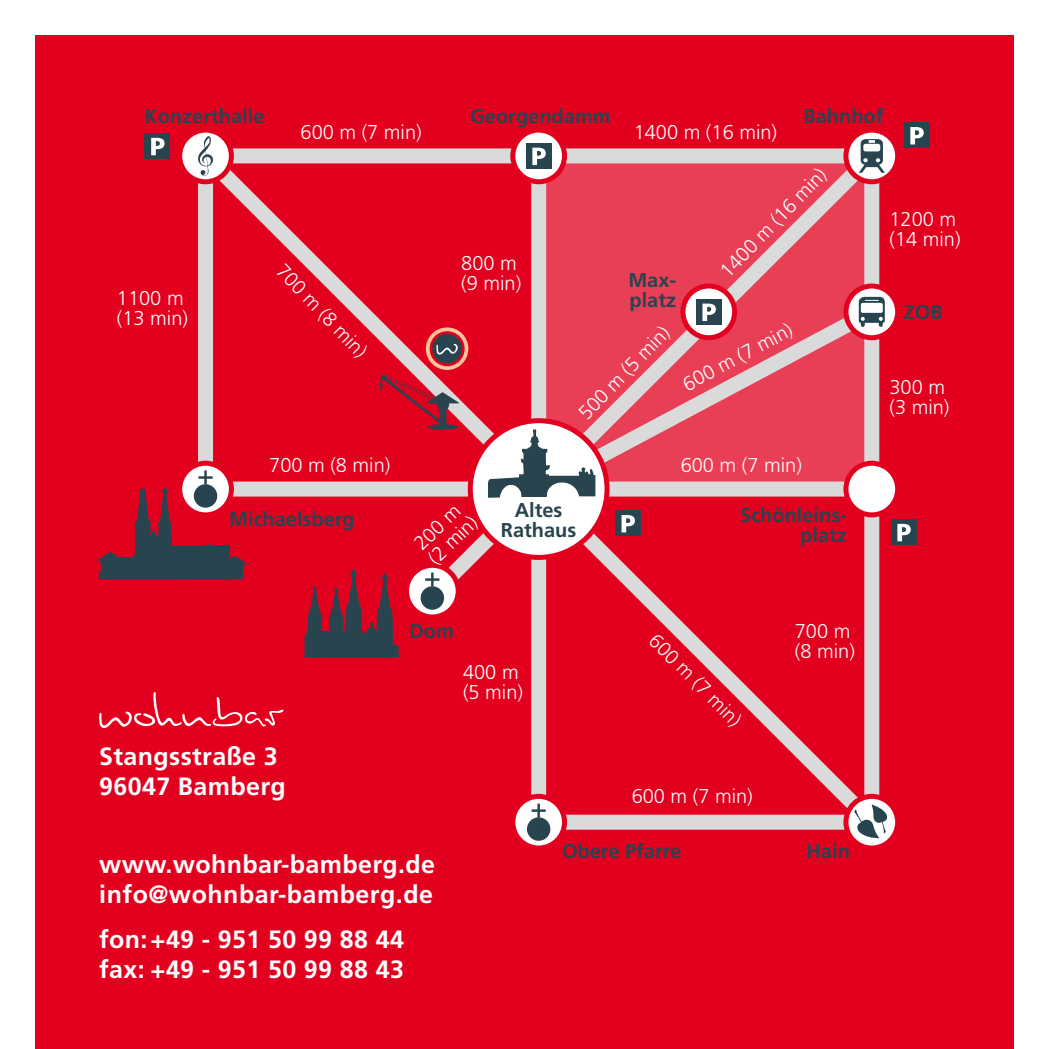
<style>
.page{position:relative;width:1049px;height:1049px;background:#fff}
.page>*{position:absolute;margin:0;border:0;box-sizing:border-box;transform-origin:0 0}
.t1{font:700 25px/30px "Frutiger LT Std";letter-spacing:.015em;color:#fff}
.t2{font:300 20px/20px "Frutiger LT Std";color:#fff}
.t3{font:700 20px/20px "Frutiger LT Std";color:#28444f;text-align:right}
</style>
<div class="page">
<div style="left:35px;top:35px;width:978px;height:1014px;background:#e3001f"></div>
<svg style="left:99px;top:692px;width:85px;height:36px"></svg>
<svg style="left:184px;top:163px;width:696px;height:652px"></svg>
<svg style="left:415px;top:163px;width:465px;height:449px"></svg>
<div style="left:539px;top:815px;width:333px;height:15px;background:#dadada"></div>
<div style="left:206px;top:481px;width:666px;height:15px;background:#dadada"></div>
<div style="left:206px;top:148px;width:666px;height:15px;background:#dadada"></div>
<div style="left:198px;top:156px;width:15px;height:333px;background:#dadada"></div>
<div style="left:531px;top:156px;width:15px;height:666px;background:#dadada"></div>
<div style="left:864px;top:156px;width:15px;height:666px;background:#dadada"></div>
<div style="left:470px;top:421px;width:137px;height:136px;background:#fff;border-radius:50%"></div>
<div style="left:468px;top:418px;width:141px;height:142px;border:5px solid #e3001f;border-radius:50%"></div>
<svg style="left:513px;top:796px;width:51px;height:52px"></svg>
<div style="left:510px;top:794px;width:57px;height:56px;border:5px solid #e3001f;border-radius:50%"></div>
<svg style="left:846px;top:796px;width:52px;height:52px"></svg>
<div style="left:843px;top:794px;width:57px;height:56px;border:5px solid #e3001f;border-radius:50%"></div>
<div style="left:846px;top:463px;width:52px;height:52px;background:#fff;border-radius:50%"></div>
<div style="left:843px;top:461px;width:57px;height:56px;border:5px solid #e3001f;border-radius:50%"></div>
<svg style="left:683px;top:286px;width:52px;height:52px"></svg>
<div style="left:680px;top:283px;width:57px;height:57px;border:5px solid #e3001f;border-radius:50%"></div>
<svg style="left:846px;top:286px;width:52px;height:52px"></svg>
<div style="left:843px;top:283px;width:57px;height:57px;border:5px solid #e3001f;border-radius:50%"></div>
<svg style="left:846px;top:130px;width:52px;height:52px"></svg>
<div style="left:843px;top:128px;width:57px;height:56px;border:5px solid #e3001f;border-radius:50%"></div>
<svg style="left:513px;top:130px;width:51px;height:52px"></svg>
<div style="left:510px;top:128px;width:57px;height:56px;border:5px solid #e3001f;border-radius:50%"></div>
<svg style="left:180px;top:130px;width:51px;height:52px"></svg>
<div style="left:177px;top:128px;width:57px;height:56px;border:5px solid #e3001f;border-radius:50%"></div>
<svg style="left:406px;top:565px;width:52px;height:52px"></svg>
<div style="left:404px;top:563px;width:57px;height:56px;border:5px solid #e3001f;border-radius:50%"></div>
<div style="left:904px;top:122px;width:25px;height:26px;background:#28444f"></div>
<svg style="left:910px;top:127px;width:14px;height:17px"></svg>
<div style="left:891px;top:519px;width:26px;height:26px;background:#28444f"></div>
<svg style="left:897px;top:524px;width:14px;height:17px"></svg>
<div style="left:615px;top:510px;width:26px;height:26px;background:#28444f"></div>
<svg style="left:621px;top:515px;width:14px;height:17px"></svg>
<div style="left:696px;top:299px;width:26px;height:26px;background:#28444f"></div>
<svg style="left:702px;top:304px;width:14px;height:17px"></svg>
<div style="left:526px;top:143px;width:26px;height:26px;background:#28444f"></div>
<svg style="left:532px;top:148px;width:14px;height:17px"></svg>
<div style="left:144px;top:133px;width:26px;height:26px;background:#28444f"></div>
<svg style="left:151px;top:138px;width:14px;height:17px"></svg>
<svg style="left:303px;top:568px;width:97px;height:91px"></svg>
<svg style="left:486px;top:428px;width:110px;height:70px"></svg>
<svg style="left:379px;top:375px;width:80px;height:55px"></svg>
<div style="left:426px;top:327px;width:42px;height:43px;border:4px solid #fac399;border-radius:50%"></div>
<div style="left:432px;top:334px;width:30px;height:30px;background:#28444f;border-radius:50%"></div>
<svg style="left:436px;top:343px;width:22px;height:12px"></svg>
<svg style="left:859px;top:297px;width:26px;height:30px"></svg>
<svg style="left:859px;top:139px;width:26px;height:34px"></svg>
<svg style="left:198px;top:136px;width:15px;height:40px"></svg>
<div style="left:527px;top:817px;width:23px;height:24px;background:#28444f;border-radius:50%"></div>
<svg style="left:531px;top:803px;width:15px;height:15px"></svg>
<div style="left:421px;top:586px;width:23px;height:24px;background:#28444f;border-radius:50%"></div>
<svg style="left:425px;top:572px;width:14px;height:15px"></svg>
<svg style="left:95px;top:435px;width:165px;height:146px"></svg>
<svg style="left:854px;top:804px;width:33px;height:34px"></svg>
<p class="t3" style="left:144px;top:106px;width:122px">Konzerthalle</p>
<p class="t3" style="left:804px;top:106px;width:81px">Bahnhof</p>
<p class="t3" style="left:470px;top:106px;width:142px">Georgendamm</p>
<p class="t2" style="left:301px;top:122px;width:123px">600 m (7 min)</p>
<p class="t2" style="left:634px;top:122px;width:145px">1400 m (16 min)</p>
<p class="t2" style="left:117px;top:288px;width:73px">1100 m (13 min)</p>
<p class="t2" style="left:287px;top:261px;width:123px;rotate:46deg">700 m (8 min)</p>
<p class="t2" style="left:461px;top:253px;width:62px">800 m (9 min)</p>
<p class="t2" style="left:269px;top:455px;width:123px">700 m (8 min)</p>
<p class="t3" style="left:628px;top:270px;width:49px;text-align:left">Max&shy;platz</p>
<p class="t2" style="left:716px;top:267px;width:145px;rotate:-46deg">1400 m (16 min)</p>
<p class="t2" style="left:575px;top:410px;width:123px;rotate:-46deg">500 m (5 min)</p>
<p class="t2" style="left:680px;top:377px;width:123px;rotate:-28deg">600 m (7 min)</p>
<p class="t2" style="left:681px;top:455px;width:123px">600 m (7 min)</p>
<p class="t3" style="left:229px;top:509px;width:127px">Michaelsberg</p>
<p class="t2" style="left:411px;top:539px;width:62px;rotate:-44deg">200 m (2 min)</p>
<p class="t3" style="left:501px;top:500px;width:77px;text-align:center">Altes<br>Rathaus</p>
<p class="t3" style="left:409px;top:621px;width:46px">Dom</p>
<p class="t2" style="left:463px;top:662px;width:62px">400 m (5 min)</p>
<p class="t3" style="left:740px;top:505px;width:108px">Schönleins&shy;platz</p>
<p class="t2" style="left:659px;top:630px;width:123px;rotate:45deg">600 m (7 min)</p>
<p class="t2" style="left:795px;top:621px;width:62px">700 m (8 min)</p>
<p class="t1" style="left:99px;top:741px;width:188px">Stangsstraße 3<br>96047 Bamberg</p>
<p class="t1" style="left:99px;top:849px;width:337px">www.wohnbar-bamberg.de info@wohnbar-bamberg.de</p>
<p class="t1" style="left:99px;top:924px;width:306px">fon:+49 - 951 50 99 88 44 fax: +49 - 951 50 99 88 43</p>
<p class="t2" style="left:632px;top:786px;width:123px">600 m (7 min)</p>
<p class="t3" style="left:562px;top:841px;width:121px">Obere Pfarre</p>
<p class="t3" style="left:806px;top:841px;width:45px">Hain</p>
<p class="t2" style="left:889px;top:209px;width:73px">1200 m (14 min)</p>
<p class="t3" style="left:904px;top:302px;width:40px">ZOB</p>
<p class="t2" style="left:889px;top:377px;width:62px">300 m (3 min)</p>
</div>
